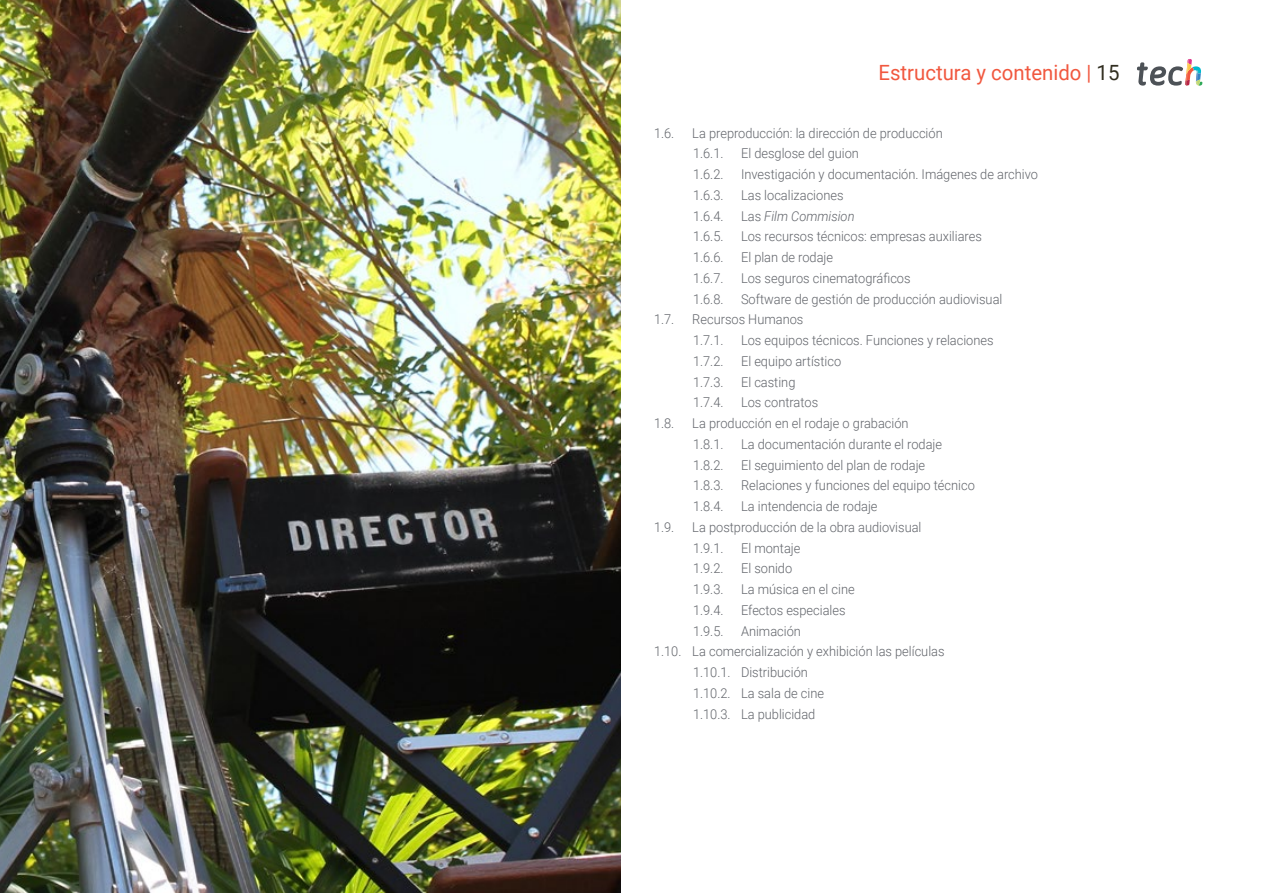
<style>
.page{position:relative;width:1263px;height:893px;background:#fff}
.page>*{position:absolute;margin:0;border:0;box-sizing:border-box;transform-origin:0 0}
.t1{font:21px "Roboto";color:#f1583f}
.t2{font:300 13.5px/20.7px "Roboto";color:#61646a;scale:.95 1}
.t3{font:italic 300 13.5px "Roboto";color:#61646a;scale:.95 1}
.s1{color:#312e20}
.s2{font-style:normal}
</style>
<div class="page">
<svg style="left:1137px;top:59px;width:65px;height:27px"></svg>
<img style="left:0;top:0;width:621px;height:893px">
<h1 class="t1" style="left:878px;top:57px;width:242px">Estructura y contenido | <span class="s1">15</span></h1>
<p class="t2" style="left:654px;top:122px;width:23px">1.6.</p>
<p class="t2" style="left:692px;top:122px;width:265px">La preproducción: la dirección de producción<br>1.6.1.</p>
<p class="t2" style="left:741px;top:143px;width:126px">El desglose del guion</p>
<p class="t2" style="left:693px;top:164px;width:34px">1.6.2.</p>
<p class="t2" style="left:741px;top:164px;width:314px">Investigación y documentación. Imágenes de archivo</p>
<p class="t2" style="left:693px;top:184px;width:34px">1.6.3.</p>
<p class="t2" style="left:741px;top:184px;width:109px">Las localizaciones</p>
<p class="t2" style="left:693px;top:205px;width:34px">1.6.4.</p>
<p class="t3" style="left:741px;top:206px;width:121px"><span class="s2">Las</span> Film Commision</p>
<p class="t2" style="left:693px;top:226px;width:34px">1.6.5.</p>
<p class="t2" style="left:741px;top:226px;width:255px">Los recursos técnicos: empresas auxiliares</p>
<p class="t2" style="left:693px;top:247px;width:34px">1.6.6.</p>
<p class="t2" style="left:741px;top:247px;width:98px">El plan de rodaje</p>
<p class="t2" style="left:693px;top:267px;width:34px">1.6.7.</p>
<p class="t2" style="left:741px;top:267px;width:180px">Los seguros cinematográficos</p>
<p class="t2" style="left:693px;top:288px;width:34px">1.6.8.</p>
<p class="t2" style="left:741px;top:288px;width:277px">Software de gestión de producción audiovisual</p>
<p class="t2" style="left:654px;top:309px;width:23px">1.7.</p>
<p class="t2" style="left:692px;top:309px;width:118px">Recursos Humanos<br>1.7.1.</p>
<p class="t2" style="left:741px;top:330px;width:267px">Los equipos técnicos. Funciones y relaciones</p>
<p class="t2" style="left:693px;top:350px;width:34px">1.7.2.</p>
<p class="t2" style="left:741px;top:350px;width:107px">El equipo artístico</p>
<p class="t2" style="left:693px;top:371px;width:34px">1.7.3.</p>
<p class="t2" style="left:741px;top:371px;width:59px">El casting</p>
<p class="t2" style="left:693px;top:392px;width:34px">1.7.4.</p>
<p class="t2" style="left:741px;top:392px;width:83px">Los contratos</p>
<p class="t2" style="left:654px;top:413px;width:23px">1.8.</p>
<p class="t2" style="left:692px;top:413px;width:229px">La producción en el rodaje o grabación<br>1.8.1.</p>
<p class="t2" style="left:741px;top:433px;width:213px">La documentación durante el rodaje</p>
<p class="t2" style="left:693px;top:454px;width:34px">1.8.2.</p>
<p class="t2" style="left:741px;top:454px;width:195px">El seguimiento del plan de rodaje</p>
<p class="t2" style="left:693px;top:475px;width:34px">1.8.3.</p>
<p class="t2" style="left:741px;top:475px;width:248px">Relaciones y funciones del equipo técnico</p>
<p class="t2" style="left:693px;top:496px;width:34px">1.8.4.</p>
<p class="t2" style="left:741px;top:496px;width:145px">La intendencia de rodaje</p>
<p class="t2" style="left:654px;top:516px;width:23px">1.9.</p>
<p class="t2" style="left:692px;top:516px;width:243px">La postproducción de la obra audiovisual<br>1.9.1.</p>
<p class="t2" style="left:741px;top:537px;width:64px">El montaje</p>
<p class="t2" style="left:693px;top:558px;width:34px">1.9.2.</p>
<p class="t2" style="left:741px;top:558px;width:55px">El sonido</p>
<p class="t2" style="left:693px;top:579px;width:34px">1.9.3.</p>
<p class="t2" style="left:741px;top:579px;width:121px">La música en el cine</p>
<p class="t2" style="left:693px;top:599px;width:34px">1.9.4.</p>
<p class="t2" style="left:741px;top:599px;width:111px">Efectos especiales</p>
<p class="t2" style="left:693px;top:620px;width:34px">1.9.5.</p>
<p class="t2" style="left:741px;top:620px;width:65px">Animación</p>
<p class="t2" style="left:654px;top:641px;width:307px">1.10. La comercialización y exhibición las películas</p>
<p class="t2" style="left:693px;top:662px;width:122px">1.10.1. Distribución</p>
<p class="t2" style="left:693px;top:682px;width:139px">1.10.2. La sala de cine</p>
<p class="t2" style="left:693px;top:703px;width:130px">1.10.3. La publicidad</p>
</div>
